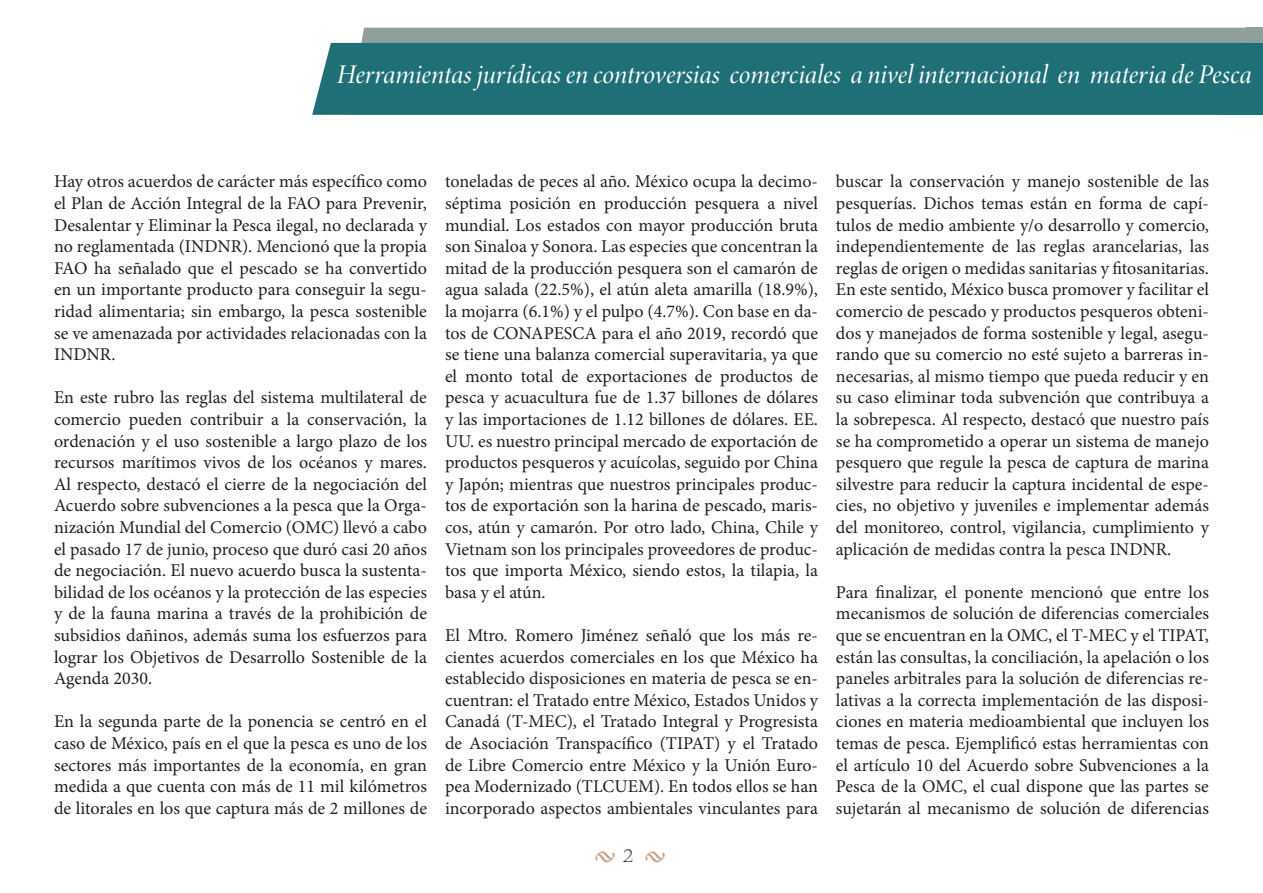
<style>
.page{position:relative;width:1263px;height:893px;background:#fff}
.page>*{position:absolute;margin:0;border:0;box-sizing:border-box;transform-origin:0 0}
.t1{font:italic 27px "Minion Variable Concept";letter-spacing:-.04em;color:#fff}
.t2{font:18px/21.6px "Minion Pro";color:#231f20;text-align:justify}
.t3{font:18px "Castellar";color:#231f20}
</style>
<div class="page">
<svg style="left:349px;top:28px;width:897px;height:15px;background:#90a09f"></svg>
<div style="left:312px;top:43px;width:907px;height:72px;background:#1f6f77"></div>
<div style="left:1246px;top:28px;width:17px;height:30px;background:#8f9f9e"></div>
<div style="left:1219px;top:43px;width:44px;height:72px;background:#1f6f77"></div>
<img style="left:595px;top:851px;width:20px;height:12px">
<img style="left:645px;top:851px;width:20px;height:12px">
<h1 class="t1" style="left:337px;top:56px;width:917px">Herramientas jurídicas en controversias comerciales a nivel internacional en materia de Pesca</h1>
<p class="t2" style="left:54px;top:171px;width:374px">Hay otros acuerdos de carácter más específico como el Plan de Acción Integral de la FAO para Prevenir, Desalentar y Eliminar la Pesca ilegal, no declarada y no reglamentada (INDNR). Mencionó que la propia FAO ha señalado que el pescado se ha convertido en un importante producto para conseguir la segu&shy;ridad alimentaria; sin embargo, la pesca sostenible se ve amenazada por actividades relacionadas con la INDNR.</p>
<p class="t2" style="left:54px;top:387px;width:374px">En este rubro las reglas del sistema multilateral de comercio pueden contribuir a la conservación, la ordenación y el uso sostenible a largo plazo de los recursos marítimos vivos de los océanos y mares.<br>Al respecto, destacó el cierre de la negociación del Acuerdo sobre subvenciones a la pesca que la Orga&shy;nización Mundial del Comercio (OMC) llevó a cabo el pasado 17 de junio, proceso que duró casi 20 años de negociación. El nuevo acuerdo busca la sustenta&shy;bilidad de los océanos y la protección de las especies y de la fauna marina a través de la prohibición de subsidios dañinos, además suma los esfuerzos para lograr los Objetivos de Desarrollo Sostenible de la Agenda 2030.</p>
<p class="t2" style="left:54px;top:711px;width:374px">En la segunda parte de la ponencia se centró en el caso de México, país en el que la pesca es uno de los sectores más importantes de la economía, en gran medida a que cuenta con más de 11 mil kilómetros de litorales en los que captura más de 2 millones de</p>
<p class="t2" style="left:445px;top:171px;width:374px">toneladas de peces al año. México ocupa la decimo&shy;séptima posición en producción pesquera a nivel mundial. Los estados con mayor producción bruta son Sinaloa y Sonora. Las especies que concentran la mitad de la producción pesquera son el camarón de agua salada (22.5%), el atún aleta amarilla (18.9%), la mojarra (6.1%) y el pulpo (4.7%). Con base en da&shy;tos de CONAPESCA para el año 2019, recordó que se tiene una balanza comercial superavitaria, ya que el monto total de exportaciones de productos de pesca y acuacultura fue de 1.37 billones de dólares y las importaciones de 1.12 billones de dólares. EE.<br>UU. es nuestro principal mercado de exportación de productos pesqueros y acuícolas, seguido por China y Japón; mientras que nuestros principales produc&shy;tos de exportación son la harina de pescado, maris&shy;cos, atún y camarón. Por otro lado, China, Chile y Vietnam son los principales proveedores de produc&shy;tos que importa México, siendo estos, la tilapia, la basa y el atún.</p>
<p class="t2" style="left:445px;top:625px;width:374px">El Mtro. Romero Jiménez señaló que los más re&shy;cientes acuerdos comerciales en los que México ha establecido disposiciones en materia de pesca se en&shy;cuentran: el Tratado entre México, Estados Unidos y Canadá (T-MEC), el Tratado Integral y Progresista de Asociación Transpacífico (TIPAT) y el Tratado de Libre Comercio entre México y la Unión Euro&shy;pea Modernizado (TLCUEM). En todos ellos se han incorporado aspectos ambientales vinculantes para</p>
<p class="t3" style="left:623px;top:846px;width:11px">2</p>
<p class="t2" style="left:836px;top:171px;width:374px">buscar la conservación y manejo sostenible de las pesquerías. Dichos temas están en forma de capí&shy;tulos de medio ambiente y/o desarrollo y comercio, independientemente de las reglas arancelarias, las reglas de origen o medidas sanitarias y fitosanitarias.<br>En este sentido, México busca promover y facilitar el comercio de pescado y productos pesqueros obteni&shy;dos y manejados de forma sostenible y legal, asegu&shy;rando que su comercio no esté sujeto a barreras in&shy;necesarias, al mismo tiempo que pueda reducir y en su caso eliminar toda subvención que contribuya a la sobrepesca. Al respecto, destacó que nuestro país se ha comprometido a operar un sistema de manejo pesquero que regule la pesca de captura de marina silvestre para reducir la captura incidental de espe&shy;cies, no objetivo y juveniles e implementar además del monitoreo, control, vigilancia, cumplimiento y aplicación de medidas contra la pesca INDNR.</p>
<p class="t2" style="left:836px;top:581px;width:374px">Para finalizar, el ponente mencionó que entre los mecanismos de solución de diferencias comerciales que se encuentran en la OMC, el T-MEC y el TIPAT, están las consultas, la conciliación, la apelación o los paneles arbitrales para la solución de diferencias re&shy;lativas a la correcta implementación de las disposi&shy;ciones en materia medioambiental que incluyen los temas de pesca. Ejemplificó estas herramientas con el artículo 10 del Acuerdo sobre Subvenciones a la Pesca de la OMC, el cual dispone que las partes se sujetarán al mecanismo de solución de diferencias</p>
</div>
